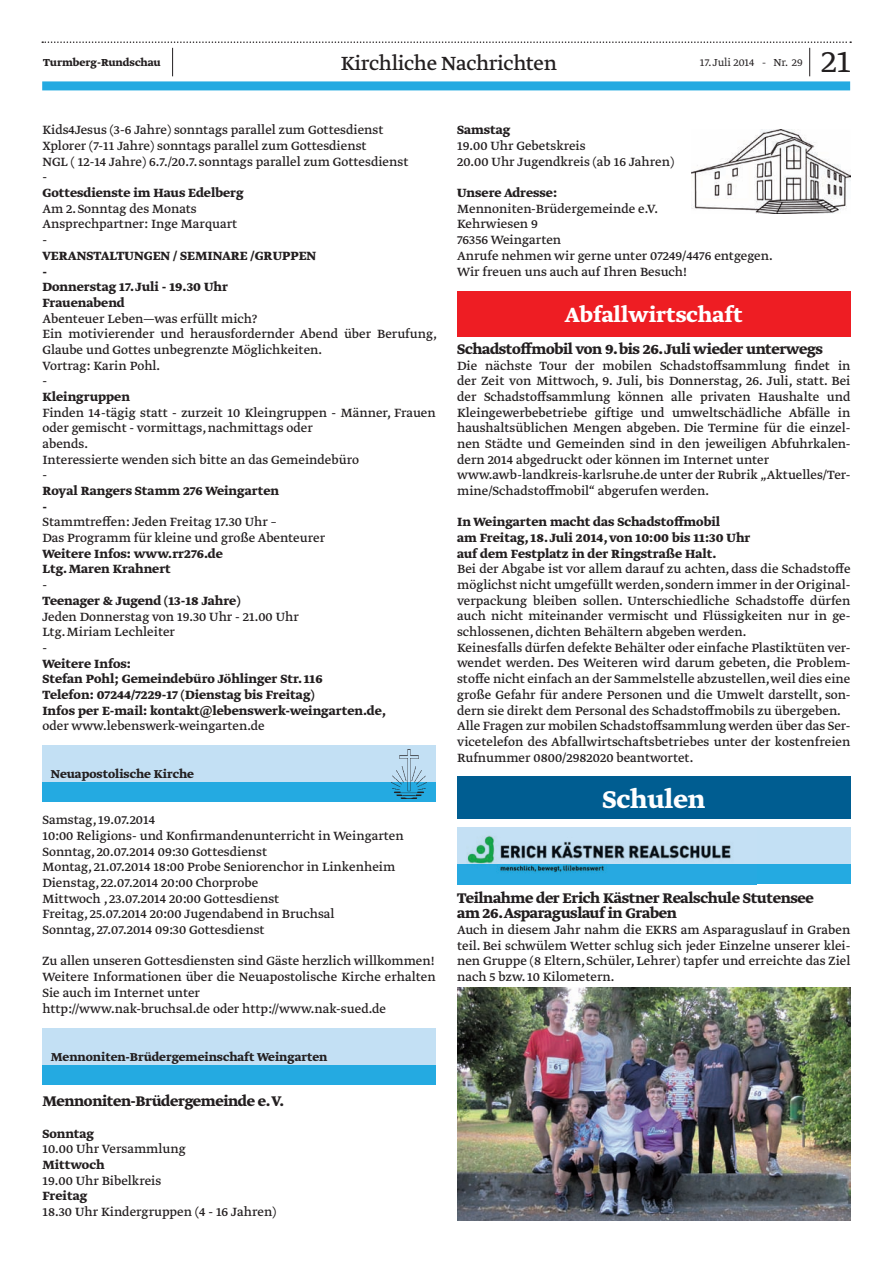
<style>
.page{position:relative;width:893px;height:1263px;background:#fff}
.page>*{position:absolute;margin:0;border:0;box-sizing:border-box;transform-origin:0 0}
.t1{font:300 36px "Greta Text Std";color:#231f20}
.t2{font:700 28.65px "Greta Text Std";color:#fff}
.t3{font:700 24px "Greta Text Std";color:#fff}
.t4{font:22.5px "Greta Text Std";letter-spacing:-.015em;color:#231f20}
.t5{font:700 16.5px/15.6px "Greta Text Std";letter-spacing:-.02em;color:#231f20}
.t6{font:14.1px/15.8px "Greta Text Std";color:#231f20}
.t7{font:700 14.1px/15.8px "Greta Text Std";color:#231f20}
.t8{font:700 13.5px "Greta Text Std";color:#231f20}
.t9{font:700 12px "Greta Text Std";color:#231f20}
.t10{font:300 12px "Greta Text Std";color:#231f20}
</style>
<div class="page">
<div style="left:42px;top:81px;width:808px;height:9px;background:#24aae1"></div>
<svg style="left:42px;top:41px;width:809px;height:35px"></svg>
<div style="left:43px;top:745px;width:393px;height:57px;background:#c3e0f4"></div>
<div style="left:43px;top:782px;width:393px;height:20px;background:#24aae1"></div>
<img style="left:391px;top:750px;width:35px;height:48px">
<div style="left:43px;top:1028px;width:393px;height:57px;background:#c3e0f4"></div>
<div style="left:43px;top:1065px;width:393px;height:20px;background:#24aae1"></div>
<img style="left:691px;top:129px;width:159px;height:84px">
<div style="left:457px;top:291px;width:393px;height:46px;background:#ee1d23"></div>
<div style="left:457px;top:777px;width:393px;height:42px;background:#005d91"></div>
<div style="left:457px;top:827px;width:393px;height:57px;background:#c3e0f4"></div>
<div style="left:457px;top:864px;width:393px;height:20px;background:#24aae1"></div>
<img style="left:467px;top:835px;width:264px;height:38px">
<img style="left:457px;top:988px;width:393px;height:232px">
<p class="t9" style="left:43px;top:56px;width:119px">Turmberg-Rundschau</p>
<p class="t10" style="left:700px;top:56px;width:104px">17. Juli 2014 - Nr. 29</p>
<h1 class="t1" style="left:821px;top:41px;width:31px">21</h1>
<h3 class="t4" style="left:341px;top:50px;width:217px">Kirchliche Nachrichten</h3>
<p class="t6" style="left:42px;top:123px;width:367px">Kids4Jesus (3-6 Jahre) sonntags parallel zum Gottesdienst Xplorer (7-11 Jahre) sonntags parallel zum Gottesdienst<br>NGL ( 12-14 Jahre) 6.7./20.7. sonntags parallel zum Gottesdienst -</p>
<p class="t7" style="left:42px;top:186px;width:203px">Gottesdienste im Haus Edelberg</p>
<p class="t6" style="left:42px;top:201px;width:196px">Am 2. Sonntag des Monats<br>Ansprechpartner: Inge Marquart -</p>
<p class="t7" style="left:42px;top:248px;width:275px">VERANSTALTUNGEN / SEMINARE /GRUPPEN -<br>Donnerstag 17. Juli - 19.30 Uhr<br>Frauenabend</p>
<p class="t6" style="left:42px;top:311px;width:396px">Abenteuer Leben—was erfüllt mich?<br>Ein motivierender und herausfordernder Abend über Berufung, Glaube und Gottes unbegrenzte Möglichkeiten.<br>Vortrag: Karin Pohl.<br>-</p>
<p class="t7" style="left:42px;top:389px;width:89px">Kleingruppen</p>
<p class="t6" style="left:42px;top:405px;width:395px">Finden 14-tägig statt - zurzeit 10 Kleingruppen - Männer, Frauen oder gemischt - vormittags, nachmittags oder<br>abends.<br>Interessierte wenden sich bitte an das Gemeindebüro<br>-</p>
<p class="t7" style="left:42px;top:484px;width:238px">Royal Rangers Stamm 276 Weingarten -</p>
<p class="t6" style="left:42px;top:515px;width:284px">Stammtreffen: Jeden Freitag 17.30 Uhr –<br>Das Programm für kleine und große Abenteurer</p>
<p class="t7" style="left:42px;top:546px;width:182px">Weitere Infos: www.rr276.de<br>Ltg. Maren Krahnert</p>
<p class="t6" style="left:42px;top:578px;width:6px">-</p>
<p class="t7" style="left:42px;top:593px;width:200px">Teenager &amp; Jugend (13-18 Jahre)</p>
<p class="t6" style="left:42px;top:609px;width:258px">Jeden Donnerstag von 19.30 Uhr - 21.00 Uhr<br>Ltg. Miriam Lechleiter<br>-</p>
<p class="t7" style="left:42px;top:656px;width:345px">Weitere Infos:<br>Stefan Pohl; Gemeindebüro Jöhlinger Str. 116<br>Telefon: 07244/7229-17 (Dienstag bis Freitag)<br>Infos per E-mail: kontakt@lebenswerk-weingarten.de,</p>
<p class="t6" style="left:42px;top:719px;width:224px">oder www.lebenswerk-weingarten.de</p>
<p class="t8" style="left:51px;top:766px;width:145px">Neuapostolische Kirche</p>
<p class="t6" style="left:42px;top:813px;width:363px">Samstag, 19.07.2014<br>10:00 Religions- und Konfirmandenunterricht in Weingarten Sonntag, 20.07.2014 09:30 Gottesdienst<br>Montag, 21.07.2014 18:00 Probe Seniorenchor in Linkenheim Dienstag, 22.07.2014 20:00 Chorprobe<br>Mittwoch , 23.07.2014 20:00 Gottesdienst<br>Freitag, 25.07.2014 20:00 Jugendabend in Bruchsal<br>Sonntag, 27.07.2014 09:30 Gottesdienst</p>
<p class="t6" style="left:42px;top:954px;width:395px">Zu allen unseren Gottesdiensten sind Gäste herzlich willkommen!<br>Weitere Informationen über die Neuapostolische Kirche erhalten Sie auch im Internet unter<br>http://www.nak-bruchsal.de oder http://www.nak-sued.de</p>
<p class="t8" style="left:51px;top:1048px;width:278px">Mennoniten-Brüdergemeinschaft Weingarten</p>
<p class="t5" style="left:42px;top:1094px;width:243px">Mennoniten-Brüdergemeinde e.V.</p>
<p class="t7" style="left:42px;top:1126px;width:53px">Sonntag</p>
<p class="t6" style="left:42px;top:1142px;width:145px">10.00 Uhr Versammlung</p>
<p class="t7" style="left:42px;top:1157px;width:64px">Mittwoch</p>
<p class="t6" style="left:42px;top:1173px;width:120px">19.00 Uhr Bibelkreis</p>
<p class="t7" style="left:42px;top:1189px;width:46px">Freitag</p>
<p class="t6" style="left:42px;top:1205px;width:235px">18.30 Uhr Kindergruppen (4 - 16 Jahren)</p>
<p class="t7" style="left:457px;top:123px;width:55px">Samstag</p>
<p class="t6" style="left:457px;top:139px;width:219px">19.00 Uhr Gebetskreis<br>20.00 Uhr Jugendkreis (ab 16 Jahren)</p>
<p class="t7" style="left:457px;top:186px;width:102px">Unsere Adresse:</p>
<p class="t6" style="left:457px;top:201px;width:317px">Mennoniten-Brüdergemeinde e.V.<br>Kehrwiesen 9<br>76356 Weingarten<br>Anrufe nehmen wir gerne unter 07249/4476 entgegen.<br>Wir freuen uns auch auf Ihren Besuch!</p>
<h3 class="t3" style="left:565px;top:301px;width:179px">Abfallwirtschaft</h3>
<p class="t5" style="left:457px;top:342px;width:367px">Schadstoffmobil von 9. bis 26. Juli wieder unterwegs</p>
<p class="t6" style="left:457px;top:358px;width:395px">Die nächste Tour der mobilen Schadstoffsammlung findet in der Zeit von Mittwoch, 9. Juli, bis Donnerstag, 26. Juli, statt. Bei der Schadstoffsammlung können alle privaten Haushalte und Kleingewerbebetriebe giftige und umweltschädliche Abfälle in haushaltsüblichen Mengen abgeben. Die Termine für die einzel&shy;nen Städte und Gemeinden sind in den jeweiligen Abfuhrkalen&shy;dern 2014 abgedruckt oder können im Internet unter www.awb-landkreis-karlsruhe.de unter der Rubrik „Aktuelles/Ter&shy;mine/Schadstoffmobil“ abgerufen werden.</p>
<p class="t7" style="left:457px;top:515px;width:295px">In Weingarten macht das Schadstoffmobil<br>am Freitag, 18. Juli 2014, von 10:00 bis 11:30 Uhr auf dem Festplatz in der Ringstraße Halt.</p>
<p class="t6" style="left:457px;top:562px;width:395px">Bei der Abgabe ist vor allem darauf zu achten, dass die Schadstoffe möglichst nicht umgefüllt werden, sondern immer in der Original&shy;verpackung bleiben sollen. Unterschiedliche Schadstoffe dürfen auch nicht miteinander vermischt und Flüssigkeiten nur in ge&shy;schlossenen, dichten Behältern abgeben werden.<br>Keinesfalls dürfen defekte Behälter oder einfache Plastiktüten ver&shy;wendet werden. Des Weiteren wird darum gebeten, die Problem&shy;stoffe nicht einfach an der Sammelstelle abzustellen, weil dies eine große Gefahr für andere Personen und die Umwelt darstellt, son&shy;dern sie direkt dem Personal des Schadstoffmobils zu übergeben.<br>Alle Fragen zur mobilen Schadstoffsammlung werden über das Ser&shy;vicetelefon des Abfallwirtschaftsbetriebes unter der kostenfreien Rufnummer 0800/2982020 beantwortet.</p>
<h2 class="t2" style="left:602px;top:783px;width:104px">Schulen</h2>
<p class="t5" style="left:457px;top:890px;width:358px">Teilnahme der Erich Kästner Realschule Stutensee am 26.Asparaguslauf in Graben</p>
<p class="t6" style="left:457px;top:922px;width:395px;text-align:justify">Auch in diesem Jahr nahm die EKRS am Asparaguslauf in Graben teil. Bei schwülem Wetter schlug sich jeder Einzelne unserer klei&shy;nen Gruppe (8 Eltern, Schüler, Lehrer) tapfer und erreichte das Ziel nach 5 bzw. 10 Kilometern.</p>
</div>
